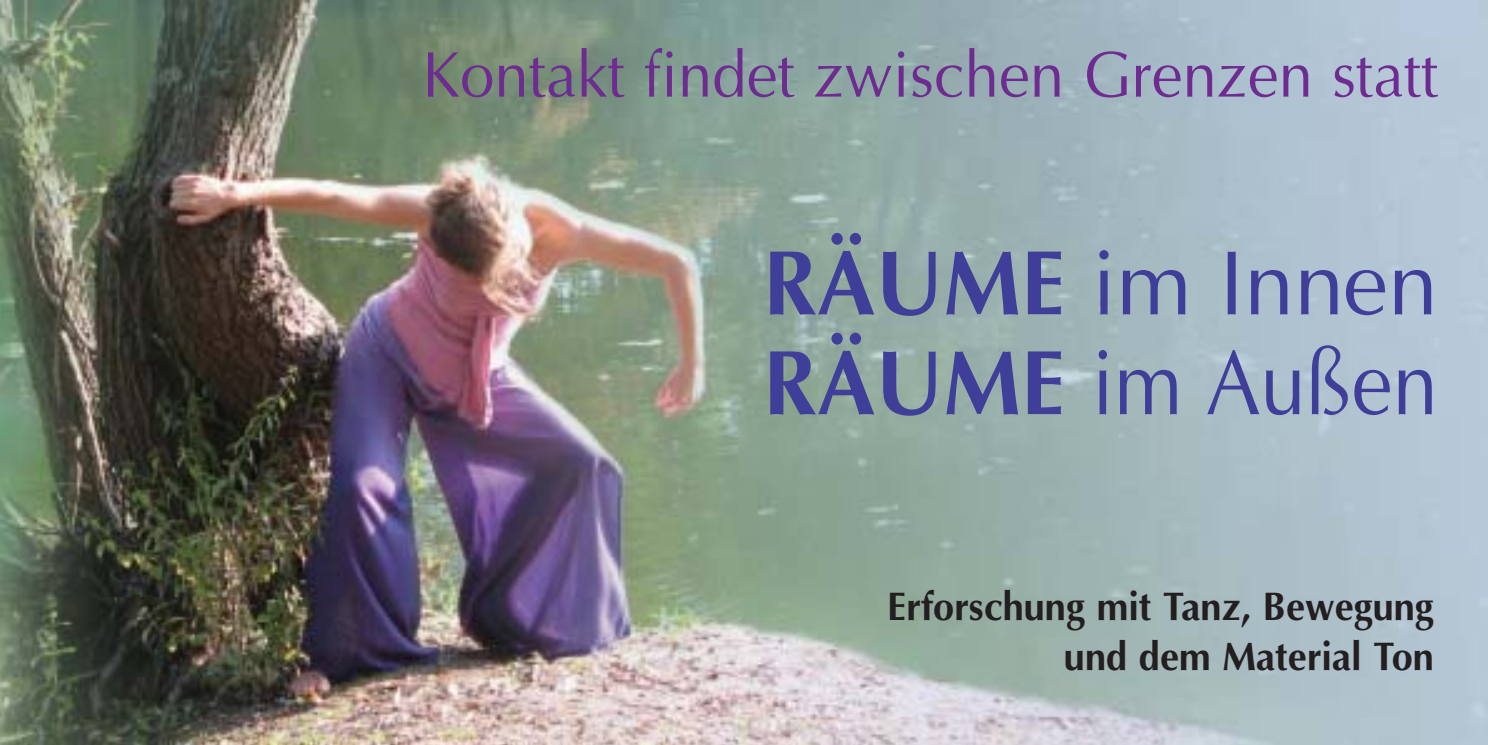
<style>
.page{position:relative;width:1488px;height:745px;background:#fff}
.page>*{position:absolute;margin:0;border:0;box-sizing:border-box;transform-origin:0 0}
.t1{font:92px/99.8px "Optima";color:#3f3f99}
.t2{font:65px "Optima";color:#6e2c91;scale:.95 1}
.t3{font:700 40px/50px "Optima";color:#231f20;text-align:right;scale:.95 1}
.s1{font-weight:700}
</style>
<div class="page">
<img style="left:0;top:1px;width:1488px;height:744px">
<h2 class="t2" style="left:422px;top:48px;width:1071px">Kontakt findet zwischen Grenzen statt</h2>
<h1 class="t1" style="left:763px;top:242px;width:676px"><span class="s1">RÄUME</span> im Innen<br><span class="s1">RÄUME</span> im Außen</h1>
<p class="t3" style="left:887px;top:585px;width:577px">Erforschung mit Tanz, Bewegung und dem Material Ton</p>
</div>
